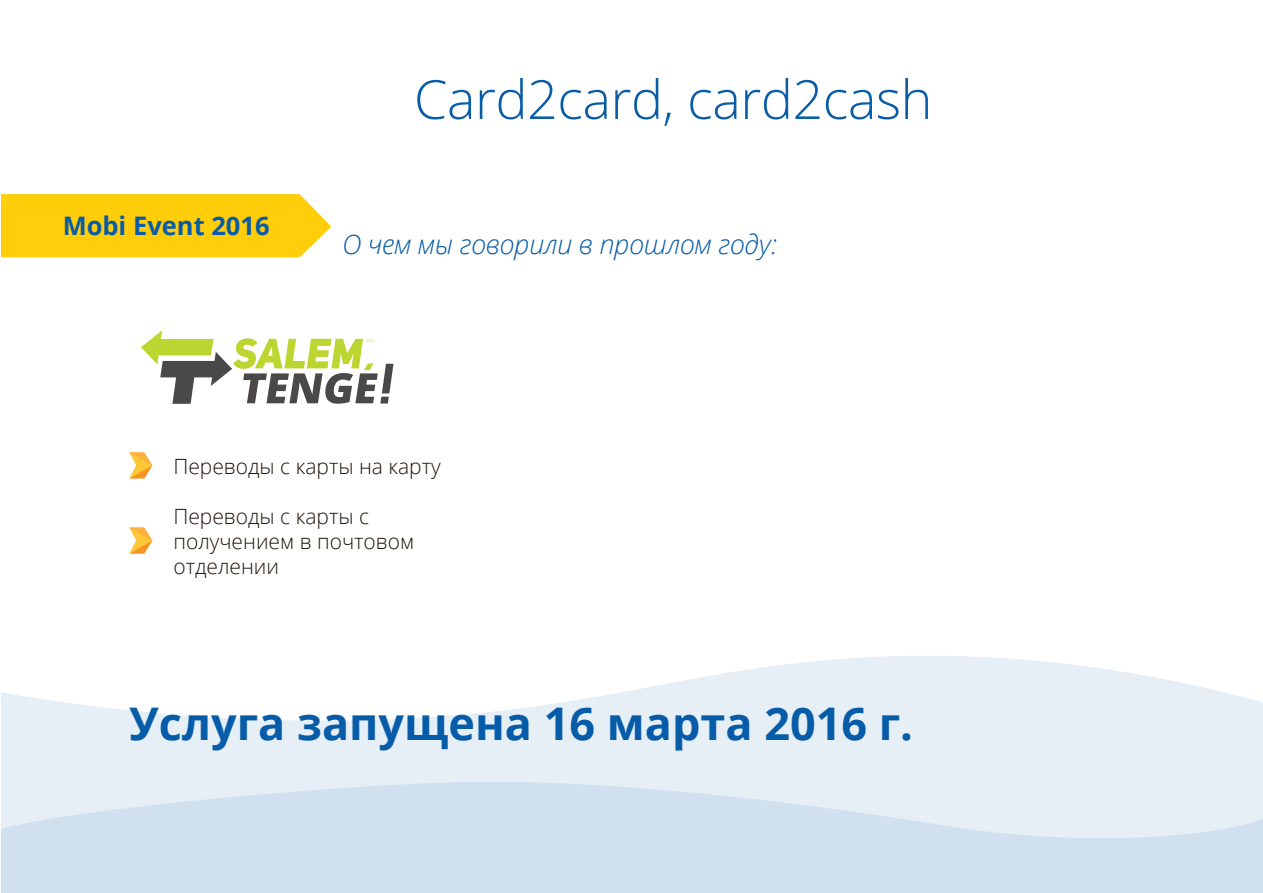
<style>
.page{position:relative;width:1263px;height:893px;background:#fff}
.page>*{position:absolute;margin:0;border:0;box-sizing:border-box;transform-origin:0 0}
.t1{font:300 54px "Open Sans";letter-spacing:-.01em;color:#085ca8}
.t2{font:700 45px "Open Sans";color:#075ca9}
.t3{font:italic 300 27px "Open Sans";letter-spacing:-.01em;color:#085ca8}
.t4{font:700 25.5px "Open Sans";color:#085ca8}
.t5{font:300 21px/25.2px "Open Sans";color:#21150b}
</style>
<div class="page">
<svg style="left:141px;top:330px;width:252px;height:74px"></svg>
<svg style="left:130px;top:452px;width:22px;height:27px"></svg>
<svg style="left:130px;top:527px;width:22px;height:27px"></svg>
<svg style="left:1px;top:656px;width:1262px;height:126px;fill:#e6eff6"></svg>
<svg style="left:1px;top:782px;width:1262px;height:111px;background:#d4e3ef"></svg>
<div style="left:1px;top:194px;width:330px;height:63px;background:#ffcd0a"></div>
<p class="t4" style="left:63px;top:207px;width:208px">Mobi Event 2016</p>
<h1 class="t1" style="left:414px;top:62px;width:520px">Card2card, card2cash</h1>
<p class="t3" style="left:342px;top:226px;width:436px">О чем мы говорили в прошлом году:</p>
<p class="t5" style="left:173px;top:453px;width:269px">Переводы с карты на карту</p>
<p class="t5" style="left:173px;top:503px;width:242px">Переводы с карты с получением в почтовом отделении</p>
<h2 class="t2" style="left:130px;top:692px;width:785px">Услуга запущена 16 марта 2016 г.</h2>
</div>
